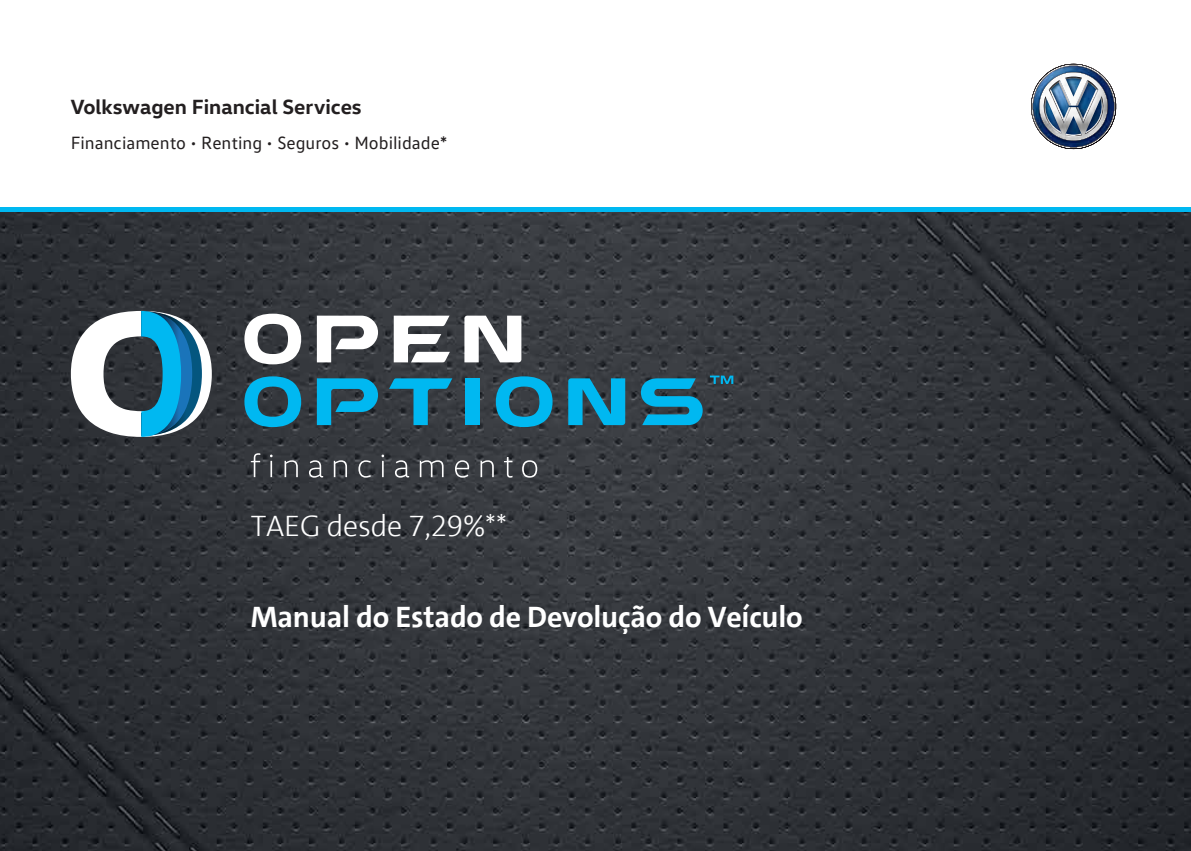
<style>
.page{position:relative;width:1191px;height:851px;background:#fff}
.page>*{position:absolute;margin:0;border:0;box-sizing:border-box;transform-origin:0 0}
.t1{font:700 30px "VWAG The Sans";letter-spacing:-.01em;color:#fff}
.t2{font:300 30px "VWAG The Sans";letter-spacing:-.01em;color:#fff}
.t3{font:700 20.8px "VW Head";color:#231f20}
.t4{font:18px "VW Text";color:#231f20}
</style>
<div class="page">
<img style="left:0;top:212px;width:1191px;height:638px">
<div style="left:0;top:207px;width:1191px;height:5px;background:#00b8f1"></div>
<svg style="left:710px;top:375px;width:23px;height:9px"></svg>
<svg style="left:251px;top:453px;width:9px;height:24px"></svg>
<svg style="left:270px;top:454px;width:2px;height:23px"></svg>
<svg style="left:284px;top:460px;width:14px;height:17px"></svg>
<svg style="left:309px;top:460px;width:14px;height:17px"></svg>
<svg style="left:334px;top:460px;width:13px;height:17px"></svg>
<svg style="left:358px;top:460px;width:13px;height:17px"></svg>
<svg style="left:381px;top:454px;width:3px;height:23px"></svg>
<svg style="left:395px;top:460px;width:14px;height:17px"></svg>
<svg style="left:420px;top:460px;width:23px;height:17px"></svg>
<svg style="left:455px;top:460px;width:14px;height:17px"></svg>
<svg style="left:480px;top:460px;width:14px;height:17px"></svg>
<svg style="left:504px;top:457px;width:8px;height:20px"></svg>
<svg style="left:522px;top:460px;width:15px;height:17px"></svg>
<svg style="left:244px;top:313px;width:57px;height:51px"></svg>
<svg style="left:317px;top:315px;width:61px;height:47px"></svg>
<svg style="left:394px;top:315px;width:56px;height:47px"></svg>
<svg style="left:464px;top:315px;width:57px;height:47px"></svg>
<svg style="left:244px;top:376px;width:57px;height:51px;background:#167d9e"></svg>
<svg style="left:317px;top:378px;width:61px;height:47px;background:#1682a5"></svg>
<svg style="left:389px;top:378px;width:63px;height:47px;background:#226a83"></svg>
<div style="left:466px;top:378px;width:14px;height:47px;background:#00b8f1"></div>
<svg style="left:496px;top:376px;width:56px;height:51px;background:#1981a3"></svg>
<svg style="left:568px;top:378px;width:57px;height:47px;background:#1093bc"></svg>
<svg style="left:641px;top:378px;width:61px;height:47px;background:#138ab1"></svg>
<svg style="left:71px;top:311px;width:141px;height:126px"></svg>
<img style="left:1031px;top:64px;width:86px;height:85px">
<p class="t3" style="left:71px;top:93px;width:292px">Volkswagen Financial Services</p>
<p class="t4" style="left:71px;top:132px;width:378px">Financiamento • Renting • Seguros • Mobilidade*</p>
<h1 class="t2" style="left:251px;top:506px;width:258px">TAEG desde 7,29%**</h1>
<h1 class="t1" style="left:251px;top:597px;width:553px">Manual do Estado de Devolução do Veículo</h1>
</div>
